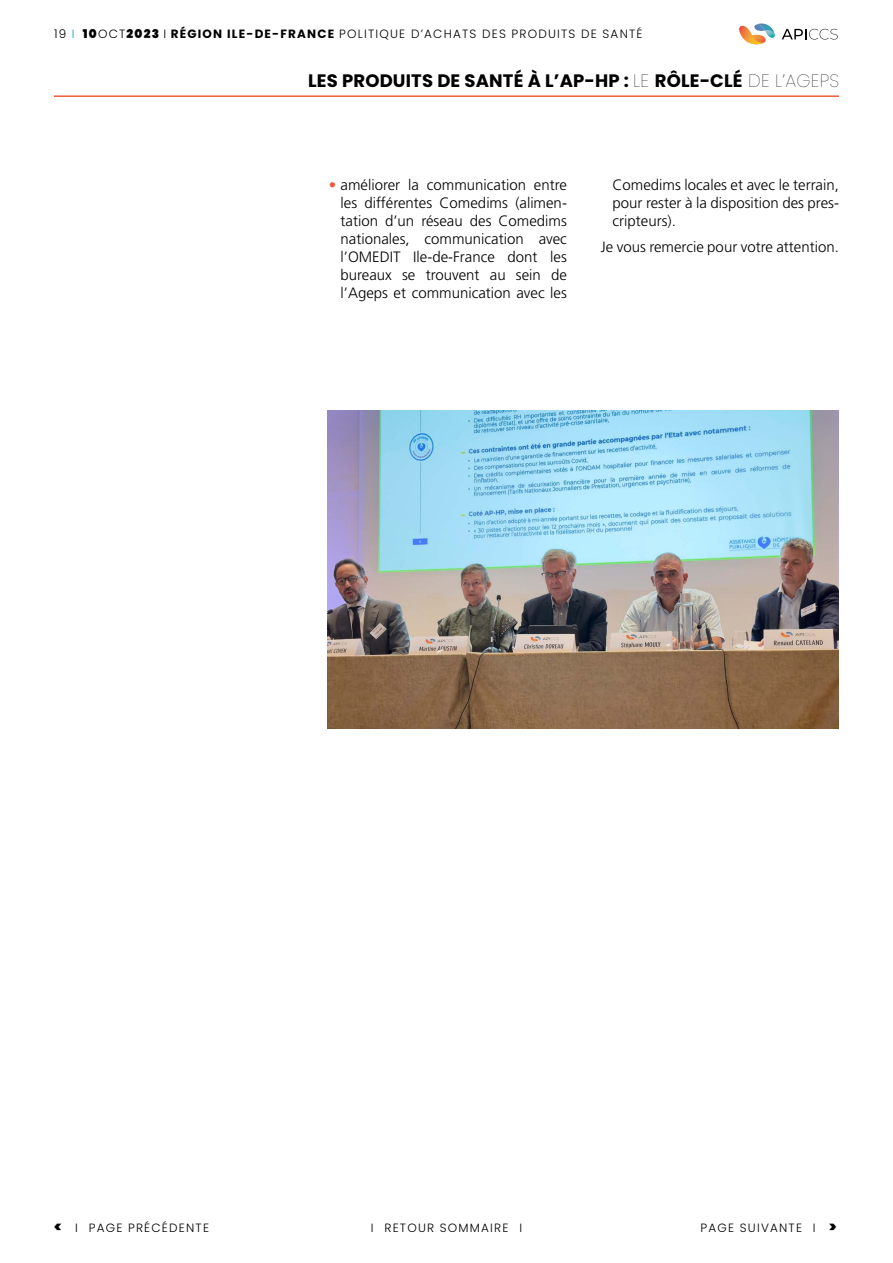
<style>
.page{position:relative;width:893px;height:1263px;background:#fff}
.page>*{position:absolute;margin:0;border:0;box-sizing:border-box;transform-origin:0 0}
.t1{font:700 18px "Poppins";letter-spacing:.01em;color:#000}
.t2{font:300 15px/18px "Frutiger LT Std";color:#000;text-align:justify}
.t3{font:300 12px "Poppins";letter-spacing:.1em;color:#000}
.s1{color:#04afb3}
.s2{font-weight:900}
.s3{font-weight:700}
.s4{font-weight:100}
.s5{color:#eb5d3b}
.s6{font-weight:900;font-size:15px}
</style>
<div class="page">
<svg style="left:739px;top:25px;width:27px;height:20px"></svg>
<img style="left:755px;top:35px;width:20px;height:3px">
<img style="left:755px;top:24px;width:20px;height:11px">
<svg style="left:782px;top:29px;width:56px;height:11px"></svg>
<hr style="left:54px;top:95px;width:785px;height:2px;background:#eb5d3b">
<img style="left:327px;top:410px;width:512px;height:319px">
<p class="t3" style="left:54px;top:27px;width:590px">19 <span class="s1">I</span> <span class="s2">10</span>OCT<span class="s2">2023</span> I <span class="s3">RÉGION ILE-DE-FRANCE</span> POLITIQUE D’ACHATS DES PRODUITS DE SANTÉ</p>
<p class="t1" style="left:308px;top:70px;width:532px">LES PRODUITS DE SANTÉ À L’AP-HP : <span class="s4">LE</span> RÔLE-CLÉ <span class="s4">DE L’AGEPS</span></p>
<p class="t2" style="left:340px;top:176px;width:228px;text-indent:-12px"><span class="s5">•</span> améliorer la communication entre les différentes Comedims (alimen&shy;tation d’un réseau des Comedims nationales, communication avec l’OMEDIT Ile-de-France dont les bureaux se trouvent au sein de l’Ageps et communication avec les</p>
<p class="t2" style="left:612px;top:176px;width:228px">Comedims locales et avec le terrain, pour rester à la disposition des pres&shy;cripteurs).</p>
<p class="t2" style="left:601px;top:238px;width:240px">Je vous remercie pour votre attention.</p>
<p class="t3" style="left:54px;top:1221px;width:157px"><span class="s6">&lt;</span> I PAGE PRÉCÉDENTE</p>
<p class="t3" style="left:371px;top:1221px;width:153px">I RETOUR SOMMAIRE I</p>
<p class="t3" style="left:701px;top:1221px;width:137px">PAGE SUIVANTE I <span class="s6">&gt;</span></p>
</div>
